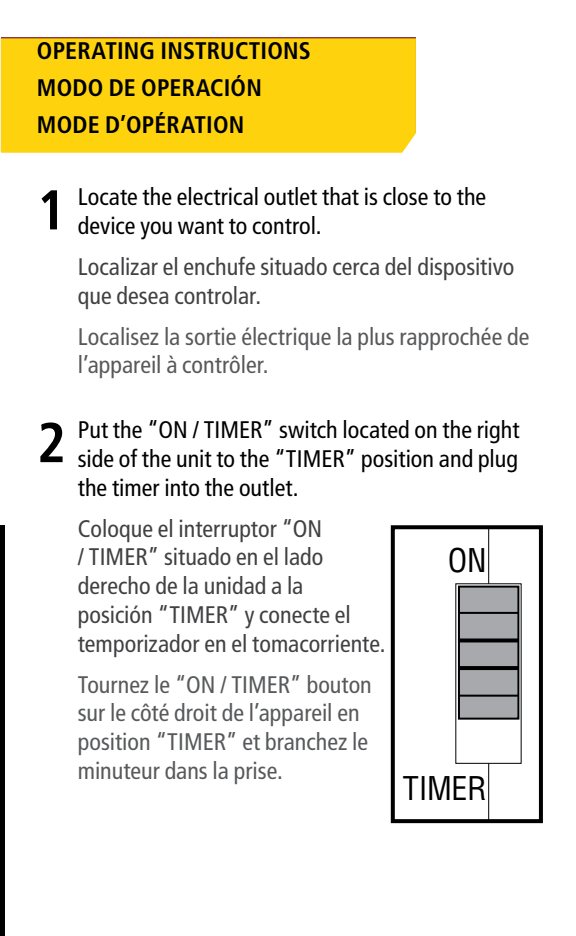
<style>
.page{position:relative;width:576px;height:936px;background:#fff}
.page>*{position:absolute;margin:0;border:0;box-sizing:border-box;transform-origin:0 0}
.t1{font:700 condensed 56px "Frutiger LT Std";color:#000}
.t2{font:condensed 32px "Helvetica LT Std";letter-spacing:-.005em;color:#000}
.t3{font:condensed 24px/28.8px "Frutiger LT Std";color:#414042}
.t4{font:condensed 24px/28.8px "Frutiger LT Std";color:#58595b}
.t5{font:condensed 24px/28.8px "Frutiger LT Std";color:#000}
.t6{font:700 condensed 24px/36.8px "Frutiger LT Std";letter-spacing:.005em;color:#000}
</style>
<div class="page">
<div style="left:459px;top:587px;width:59px;height:132px;background:#a7a9ac"></div>
<div style="left:458px;top:586px;width:61px;height:134px;border:2px solid #000"></div>
<hr style="left:459px;top:612px;width:59px;height:2px;background:#000">
<svg style="left:459px;top:638px;width:59px;height:4px"></svg>
<hr style="left:459px;top:666px;width:59px;height:4px;background:#000">
<hr style="left:459px;top:695px;width:59px;height:2px;background:#000">
<hr style="left:488px;top:527px;width:1px;height:57px;background:#000">
<hr style="left:488px;top:763px;width:1px;height:58px;background:#000">
<div style="left:391px;top:525px;width:152px;height:298px;border:4px solid #000"></div>
<div style="left:1px;top:38px;width:415px;height:115px;background:#fed30e"></div>
<hr style="left:0;top:525px;width:4px;height:411px;background:#000">
<p class="t6" style="left:37px;top:32px;width:275px">OPERATING INSTRUCTIONS<br>MODO DE OPERACIÓN<br>MODE D’OPÉRATION</p>
<h1 class="t1" style="left:37px;top:177px;width:31px">1</h1>
<p class="t5" style="left:78px;top:183px;width:410px">Locate the electrical outlet that is close to the device you want to control.</p>
<p class="t3" style="left:78px;top:252px;width:438px">Localizar el enchufe situado cerca del dispositivo que desea controlar.</p>
<p class="t4" style="left:78px;top:322px;width:453px">Localisez la sortie électrique la plus rapprochée de l’appareil à contrôler.</p>
<h1 class="t1" style="left:37px;top:410px;width:31px">2</h1>
<p class="t5" style="left:78px;top:416px;width:443px;text-align:justify">Put the “ON / TIMER” switch located on the right side of the unit to the “TIMER” position and plug the timer into the outlet.</p>
<p class="t3" style="left:78px;top:514px;width:309px">Coloque el interruptor “ON<br>/ TIMER” situado en el lado derecho de la unidad a la<br>posición “TIMER” y conecte el temporizador en el tomacorriente.</p>
<p class="t4" style="left:78px;top:670px;width:296px">Tournez le “ON / TIMER” bouton sur le côté droit de l’appareil en position “TIMER” et branchez le minuteur dans la prise.</p>
<h2 class="t2" style="left:448px;top:541px;width:40px">ON</h2>
<h2 class="t2" style="left:403px;top:769px;width:85px">TIMER</h2>
</div>
